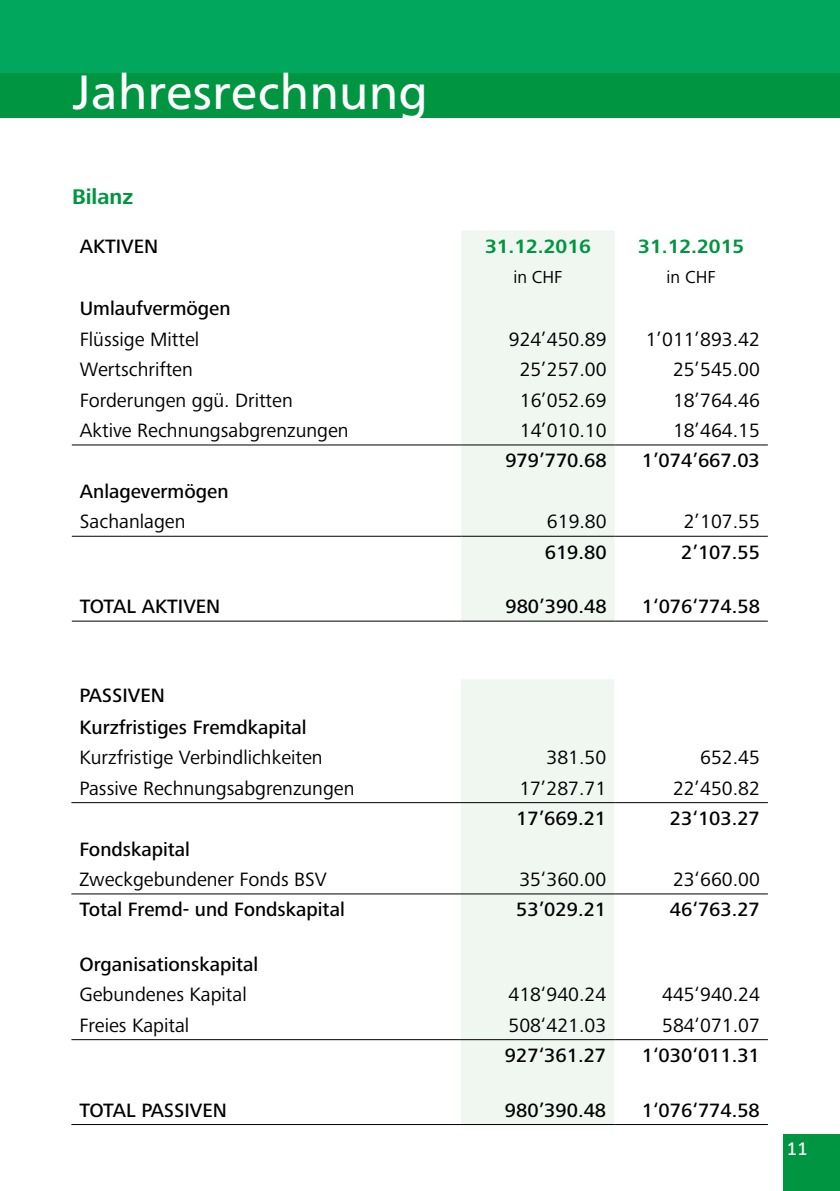
<style>
.page{position:relative;width:840px;height:1191px;background:#fff}
.page>*{position:absolute;margin:0;border:0;box-sizing:border-box;transform-origin:0 0}
.t1{font:48px "Frutiger Neue 1450";color:#fff}
.t2{font:700 22px "Frutiger Next";color:#009641}
.t3{font:20px "Frutiger Next";color:#000}
.t4{font:500 20px/31.8px "Frutiger Next";color:#000}
.t5{font:700 20px "Frutiger Next";color:#009641}
.t6{font:18px "Frutiger Next";color:#000}
.t7{font:18px "Frutiger Neue 1450";color:#fff}
</style>
<div class="page">
<div style="left:811px;top:1162px;width:28px;height:29px;background:#009641"></div>
<div style="left:811px;top:1134px;width:28px;height:28px;background:#009641"></div>
<div style="left:782px;top:1162px;width:29px;height:29px;background:#009641"></div>
<div style="left:782px;top:1134px;width:29px;height:28px;background:#009641"></div>
<div style="left:0;top:72px;width:839px;height:45px;background:#009641"></div>
<div style="left:0;top:0;width:839px;height:72px;background:#00a75d"></div>
<div style="left:460px;top:680px;width:154px;height:444px;background:#eff7f0"></div>
<hr style="left:71px;top:1124px;width:389px;height:1px;background:#000">
<hr style="left:460px;top:1124px;width:154px;height:1px;background:#000">
<hr style="left:614px;top:1124px;width:153px;height:1px;background:#000">
<hr style="left:71px;top:802px;width:389px;height:1px;background:#000">
<hr style="left:460px;top:802px;width:154px;height:1px;background:#000">
<hr style="left:614px;top:802px;width:153px;height:1px;background:#000">
<hr style="left:71px;top:1039px;width:389px;height:1px;background:#000">
<hr style="left:460px;top:1039px;width:154px;height:1px;background:#000">
<hr style="left:614px;top:1039px;width:153px;height:1px;background:#000">
<hr style="left:71px;top:893px;width:389px;height:1px;background:#000">
<hr style="left:460px;top:893px;width:154px;height:1px;background:#000">
<hr style="left:614px;top:893px;width:153px;height:1px;background:#000">
<div style="left:461px;top:231px;width:153px;height:389px;background:#eff7f0"></div>
<hr style="left:72px;top:620px;width:389px;height:1px;background:#000">
<hr style="left:461px;top:620px;width:153px;height:1px;background:#000">
<hr style="left:614px;top:620px;width:153px;height:1px;background:#000">
<hr style="left:72px;top:444px;width:389px;height:1px;background:#000">
<hr style="left:461px;top:444px;width:153px;height:1px;background:#000">
<hr style="left:614px;top:444px;width:153px;height:1px;background:#000">
<hr style="left:72px;top:536px;width:389px;height:1px;background:#000">
<hr style="left:461px;top:536px;width:153px;height:1px;background:#000">
<hr style="left:614px;top:536px;width:153px;height:1px;background:#000">
<h1 class="t1" style="left:72px;top:64px;width:357px">Jahresrechnung</h1>
<p class="t2" style="left:72px;top:184px;width:62px">Bilanz</p>
<p class="t4" style="left:80px;top:230px;width:80px">AKTIVEN</p>
<p class="t5" style="left:484px;top:235px;width:107px">31.12.2016</p>
<p class="t5" style="left:638px;top:235px;width:107px">31.12.2015</p>
<p class="t6" style="left:513px;top:267px;width:51px">in CHF</p>
<p class="t6" style="left:666px;top:267px;width:51px">in CHF</p>
<p class="t4" style="left:80px;top:293px;width:152px">Umlaufvermögen</p>
<p class="t3" style="left:80px;top:328px;width:121px">Flüssige Mittel</p>
<p class="t3" style="left:508px;top:328px;width:99px">924’450.89</p>
<p class="t3" style="left:645px;top:328px;width:115px">1’011’893.42</p>
<p class="t3" style="left:80px;top:358px;width:114px">Wertschriften</p>
<p class="t3" style="left:519px;top:358px;width:88px">25’257.00</p>
<p class="t3" style="left:672px;top:358px;width:88px">25’545.00</p>
<p class="t3" style="left:80px;top:389px;width:214px">Forderungen ggü. Dritten</p>
<p class="t3" style="left:519px;top:389px;width:88px">16’052.69</p>
<p class="t3" style="left:672px;top:389px;width:88px">18’764.46</p>
<p class="t3" style="left:80px;top:419px;width:270px">Aktive Rechnungsabgrenzungen</p>
<p class="t3" style="left:519px;top:419px;width:88px">14’010.10</p>
<p class="t3" style="left:672px;top:419px;width:88px">18’464.15</p>
<p class="t4" style="left:505px;top:445px;width:103px">979’770.68</p>
<p class="t4" style="left:641px;top:445px;width:120px">1’074’667.03</p>
<p class="t4" style="left:80px;top:475px;width:150px">Anlagevermögen</p>
<p class="t3" style="left:80px;top:510px;width:107px">Sachanlagen</p>
<p class="t3" style="left:546px;top:510px;width:61px">619.80</p>
<p class="t3" style="left:683px;top:510px;width:77px">2’107.55</p>
<p class="t4" style="left:544px;top:536px;width:63px">619.80</p>
<p class="t4" style="left:680px;top:536px;width:80px">2’107.55</p>
<p class="t4" style="left:80px;top:590px;width:142px">TOTAL AKTIVEN</p>
<p class="t4" style="left:505px;top:590px;width:103px">980’390.48</p>
<p class="t4" style="left:641px;top:590px;width:120px">1‘076‘774.58</p>
<p class="t4" style="left:79px;top:679px;width:228px">PASSIVEN<br>Kurzfristiges Fremdkapital</p>
<p class="t3" style="left:79px;top:746px;width:245px">Kurzfristige Verbindlichkeiten</p>
<p class="t3" style="left:546px;top:746px;width:61px">381.50</p>
<p class="t3" style="left:699px;top:746px;width:61px">652.45</p>
<p class="t3" style="left:79px;top:777px;width:276px">Passive Rechnungsabgrenzungen</p>
<p class="t3" style="left:519px;top:777px;width:88px">17’287.71</p>
<p class="t3" style="left:672px;top:777px;width:88px">22’450.82</p>
<p class="t4" style="left:516px;top:802px;width:91px">17’669.21</p>
<p class="t4" style="left:669px;top:802px;width:91px">23‘103.27</p>
<p class="t4" style="left:79px;top:833px;width:112px">Fondskapital</p>
<p class="t3" style="left:79px;top:868px;width:249px">Zweckgebundener Fonds BSV</p>
<p class="t3" style="left:519px;top:868px;width:88px">35‘360.00</p>
<p class="t3" style="left:672px;top:868px;width:88px">23‘660.00</p>
<p class="t4" style="left:79px;top:894px;width:267px">Total Fremd- und Fondskapital</p>
<p class="t4" style="left:516px;top:894px;width:91px">53’029.21</p>
<p class="t4" style="left:669px;top:894px;width:91px">46‘763.27</p>
<p class="t4" style="left:79px;top:948px;width:180px">Organisationskapital</p>
<p class="t3" style="left:79px;top:983px;width:169px">Gebundenes Kapital</p>
<p class="t3" style="left:508px;top:983px;width:99px">418‘940.24</p>
<p class="t3" style="left:661px;top:983px;width:99px">445‘940.24</p>
<p class="t3" style="left:79px;top:1014px;width:111px">Freies Kapital</p>
<p class="t3" style="left:508px;top:1014px;width:99px">508‘421.03</p>
<p class="t3" style="left:661px;top:1014px;width:99px">584‘071.07</p>
<p class="t4" style="left:504px;top:1039px;width:103px">927‘361.27</p>
<p class="t4" style="left:641px;top:1039px;width:120px">1‘030‘011.31</p>
<p class="t4" style="left:79px;top:1094px;width:149px">TOTAL PASSIVEN</p>
<p class="t4" style="left:504px;top:1094px;width:103px">980’390.48</p>
<p class="t4" style="left:641px;top:1094px;width:120px">1‘076‘774.58</p>
<p class="t7" style="left:786px;top:1138px;width:22px">11</p>
</div>
